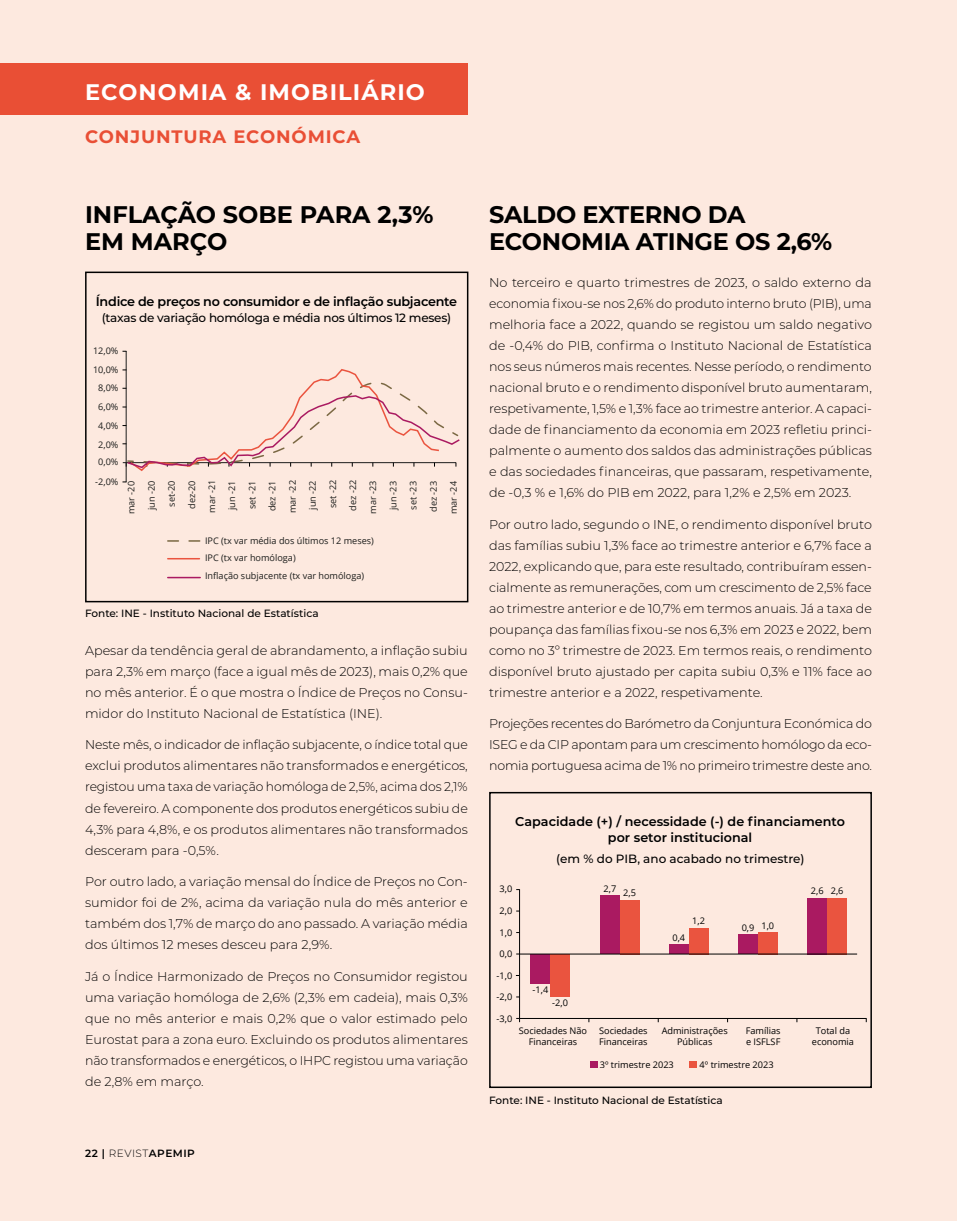
<style>
.page{position:relative;width:957px;height:1221px;background:#fff}
.page>*{position:absolute;margin:0;border:0;box-sizing:border-box;transform-origin:0 0}
.t1{font:700 24px/27px "Montserrat";letter-spacing:-.01em;color:#000}
.t2{font:700 22.5px "Montserrat";letter-spacing:.05em;color:#fff}
.t3{font:700 18px "Montserrat";letter-spacing:.05em;color:#e94f35}
.t4{font:300 12.75px/21px "Montserrat";color:#000;text-align:justify}
.t5{font:600 12.75px/16.5px "Montserrat";color:#000;text-align:center}
.t6{font:600 12.75px "Montserrat";letter-spacing:-.02em;color:#000}
.t7{font:500 12px "Montserrat";letter-spacing:-.015em;color:#000}
.t8{font:500 10.5px "Montserrat";color:#000}
.t9{font:600 10.5px "Montserrat";letter-spacing:.05em;color:#000}
.t10{font:9.15px/20.1px "Open Sans";color:#1d1e1c;text-align:center}
.t11{font:9.15px/10.9px "Open Sans";color:#000;text-align:center}
.t12{font:9.15px "Open Sans";color:#010202}
.s1{font-weight:300}
</style>
<div class="page">
<div style="left:0;top:0;width:957px;height:1220px;background:#fde9df"></div>
<div style="left:0;top:64px;width:468px;height:51px;background:#e94f35"></div>
<div style="left:85px;top:271px;width:383px;height:331px;border:2px solid #000"></div>
<hr style="left:126px;top:351px;width:1px;height:131px;background:#1d1d1c">
<svg style="left:168px;top:540px;width:33px;height:1px"></svg>
<hr style="left:168px;top:576px;width:32px;height:2px;background:#aa1a61">
<hr style="left:168px;top:558px;width:31px;height:1px;background:#ea543f">
<svg style="left:122px;top:368px;width:338px;height:104px"></svg>
<div style="left:489px;top:791px;width:383px;height:296px;border:2px solid #000"></div>
<hr style="left:519px;top:889px;width:1px;height:129px;background:#010202">
<hr style="left:519px;top:1018px;width:347px;height:1px;background:#000">
<div style="left:530px;top:954px;width:20px;height:29px;background:#aa1a61"></div>
<div style="left:550px;top:954px;width:20px;height:42px;background:#ea543f"></div>
<div style="left:600px;top:895px;width:20px;height:59px;background:#aa1a61"></div>
<div style="left:619px;top:899px;width:20px;height:55px;background:#ea543f"></div>
<div style="left:669px;top:944px;width:19px;height:10px;background:#aa1a61"></div>
<div style="left:688px;top:927px;width:20px;height:27px;background:#ea543f"></div>
<div style="left:738px;top:934px;width:20px;height:20px;background:#aa1a61"></div>
<div style="left:758px;top:932px;width:19px;height:22px;background:#ea543f"></div>
<div style="left:807px;top:897px;width:20px;height:57px;background:#aa1a61"></div>
<div style="left:827px;top:897px;width:20px;height:57px;background:#ea543f"></div>
<hr style="left:519px;top:953px;width:338px;height:1px;background:#010202">
<div style="left:590px;top:1061px;width:7px;height:6px;background:#aa1a61"></div>
<div style="left:689px;top:1061px;width:7px;height:6px;background:#ea543f"></div>
<h2 class="t2" style="left:85px;top:76px;width:341px">ECONOMIA &amp; IMOBILIÁRIO</h2>
<h3 class="t3" style="left:85px;top:123px;width:277px">CONJUNTURA ECONÓMICA</h3>
<h1 class="t1" style="left:85px;top:200px;width:350px">INFLAÇÃO SOBE PARA 2,3%<br>EM MARÇO</h1>
<p class="t6" style="left:96px;top:292px;width:363px">Índice de preços no consumidor e de inflação subjacente</p>
<p class="t7" style="left:102px;top:309px;width:351px">(taxas de variação homóloga e média nos últimos 12 meses)</p>
<p class="t10" style="left:93px;top:340px;width:27px">12,0%</p>
<p class="t10" style="left:93px;top:359px;width:27px">10,0%</p>
<p class="t10" style="left:98px;top:377px;width:22px">8,0%</p>
<p class="t10" style="left:98px;top:396px;width:22px">6,0%</p>
<p class="t10" style="left:98px;top:415px;width:22px">4,0%</p>
<p class="t10" style="left:98px;top:434px;width:22px">2,0%</p>
<p class="t10" style="left:95px;top:471px;width:25px">-2,0%</p>
<p class="t10" style="left:98px;top:451px;width:22px">0,0%</p>
<p class="t10" style="left:141px;top:510px;width:31px;rotate:-90deg">jun -20</p>
<p class="t10" style="left:161px;top:506px;width:28px;rotate:-90deg">set-20</p>
<p class="t10" style="left:181px;top:509px;width:30px;rotate:-90deg">dez-20</p>
<p class="t10" style="left:222px;top:510px;width:31px;rotate:-90deg">jun -21</p>
<p class="t10" style="left:242px;top:509px;width:30px;rotate:-90deg">set -21</p>
<p class="t10" style="left:262px;top:511px;width:32px;rotate:-90deg">dez -21</p>
<p class="t10" style="left:282px;top:513px;width:35px;rotate:-90deg">mar -22</p>
<p class="t10" style="left:302px;top:509px;width:31px;rotate:-90deg">jun -22</p>
<p class="t10" style="left:322px;top:508px;width:30px;rotate:-90deg">set -22</p>
<p class="t10" style="left:342px;top:510px;width:32px;rotate:-90deg">dez -22</p>
<p class="t10" style="left:363px;top:514px;width:35px;rotate:-90deg">mar -23 jun -23</p>
<p class="t10" style="left:403px;top:509px;width:30px;rotate:-90deg">set -23</p>
<p class="t10" style="left:423px;top:512px;width:32px;rotate:-90deg">dez -23</p>
<p class="t10" style="left:121px;top:514px;width:35px;rotate:-90deg">mar -20</p>
<p class="t10" style="left:201px;top:512px;width:35px;rotate:-90deg">mar -21</p>
<p class="t10" style="left:443px;top:514px;width:35px;rotate:-90deg">mar -24</p>
<p class="t10" style="left:205px;top:530px;width:170px">IPC (tx var média dos últimos 12 meses)</p>
<p class="t10" style="left:205px;top:565px;width:161px">Inflação subjacente (tx var homóloga)</p>
<p class="t10" style="left:205px;top:548px;width:92px">IPC (tx var homóloga)</p>
<p class="t8" style="left:85px;top:606px;width:235px">Fonte: INE - Instituto Nacional de Estatística</p>
<p class="t4" style="left:85px;top:639px;width:384px">Apesar da tendência geral de abrandamento, a inflação subiu para 2,3% em março (face a igual mês de 2023), mais 0,2% que no mês anterior. É o que mostra o Índice de Preços no Consu&shy;midor do Instituto Nacional de Estatística (INE).</p>
<p class="t4" style="left:85px;top:734px;width:384px">Neste mês, o indicador de inflação subjacente, o índice total que exclui produtos alimentares não transformados e energéticos, registou uma taxa de variação homóloga de 2,5%, acima dos 2,1% de fevereiro. A componente dos produtos energéticos subiu de 4,3% para 4,8%, e os produtos alimentares não transformados desceram para -0,5%.</p>
<p class="t4" style="left:85px;top:870px;width:384px">Por outro lado, a variação mensal do Índice de Preços no Con&shy;sumidor foi de 2%, acima da variação nula do mês anterior e também dos 1,7% de março do ano passado. A variação média dos últimos 12 meses desceu para 2,9%.</p>
<p class="t4" style="left:85px;top:965px;width:384px">Já o Índice Harmonizado de Preços no Consumidor registou uma variação homóloga de 2,6% (2,3% em cadeia), mais 0,3% que no mês anterior e mais 0,2% que o valor estimado pelo Eurostat para a zona euro. Excluindo os produtos alimentares não transformados e energéticos, o IHPC registou uma variação de 2,8% em março.</p>
<p class="t9" style="left:85px;top:1145px;width:111px">22 | <span class="s1">REVIST</span>APEMIP</p>
<h1 class="t1" style="left:489px;top:200px;width:344px">SALDO EXTERNO DA<br>ECONOMIA ATINGE OS 2,6%</h1>
<p class="t4" style="left:489px;top:272px;width:384px">No terceiro e quarto trimestres de 2023, o saldo externo da economia fixou-se nos 2,6% do produto interno bruto (PIB), uma melhoria face a 2022, quando se registou um saldo negativo de -0,4% do PIB, confirma o Instituto Nacional de Estatística nos seus números mais recentes. Nesse período, o rendimento nacional bruto e o rendimento disponível bruto aumentaram, respetivamente, 1,5% e 1,3% face ao trimestre anterior. A capaci&shy;dade de financiamento da economia em 2023 refletiu princi&shy;palmente o aumento dos saldos das administrações públicas e das sociedades financeiras, que passaram, respetivamente, de -0,3 % e 1,6% do PIB em 2022, para 1,2% e 2,5% em 2023.</p>
<p class="t4" style="left:489px;top:513px;width:384px">Por outro lado, segundo o INE, o rendimento disponível bruto das famílias subiu 1,3% face ao trimestre anterior e 6,7% face a 2022, explicando que, para este resultado, contribuíram essen&shy;cialmente as remunerações, com um crescimento de 2,5% face ao trimestre anterior e de 10,7% em termos anuais. Já a taxa de poupança das famílias fixou-se nos 6,3% em 2023 e 2022, bem como no 3º trimestre de 2023. Em termos reais, o rendimento disponível bruto ajustado per capita subiu 0,3% e 11% face ao trimestre anterior e a 2022, respetivamente.</p>
<p class="t4" style="left:489px;top:713px;width:384px">Projeções recentes do Barómetro da Conjuntura Económica do ISEG e da CIP apontam para um crescimento homólogo da eco&shy;nomia portuguesa acima de 1% no primeiro trimestre deste ano.</p>
<p class="t5" style="left:515px;top:812px;width:331px">Capacidade (+) / necessidade (-) de financiamento por setor institucional</p>
<p class="t7" style="left:556px;top:850px;width:250px">(em % do PIB, ano acabado no trimestre)</p>
<p class="t12" style="left:499px;top:882px;width:14px">3,0</p>
<p class="t12" style="left:499px;top:904px;width:14px">2,0</p>
<p class="t12" style="left:499px;top:926px;width:14px">1,0</p>
<p class="t12" style="left:499px;top:947px;width:14px">0,0</p>
<p class="t12" style="left:496px;top:969px;width:17px">-1,0</p>
<p class="t12" style="left:496px;top:990px;width:17px">-2,0</p>
<p class="t12" style="left:496px;top:1011px;width:17px">-3,0</p>
<p class="t12" style="left:532px;top:983px;width:17px">-1,4</p>
<p class="t12" style="left:552px;top:996px;width:17px">-2,0</p>
<p class="t12" style="left:603px;top:882px;width:14px">2,7</p>
<p class="t12" style="left:623px;top:886px;width:14px">2,5</p>
<p class="t12" style="left:672px;top:931px;width:14px">0,4</p>
<p class="t12" style="left:692px;top:914px;width:14px">1,2</p>
<p class="t12" style="left:741px;top:920px;width:34px">0,9 1,0</p>
<p class="t12" style="left:811px;top:884px;width:34px">2,6 2,6</p>
<p class="t11" style="left:661px;top:1024px;width:68px">Administrações<br>Públicas</p>
<p class="t11" style="left:746px;top:1024px;width:36px;text-align:left">Famílias e ISFLSF</p>
<p class="t11" style="left:519px;top:1024px;width:70px">Sociedades Não<br>Financeiras</p>
<p class="t11" style="left:599px;top:1024px;width:50px;text-align:left">Sociedades<br>Financeiras</p>
<p class="t11" style="left:812px;top:1024px;width:44px">Total da economia</p>
<p class="t11" style="left:600px;top:1058px;width:75px">3º trimestre 2023</p>
<p class="t11" style="left:699px;top:1058px;width:75px">4º trimestre 2023</p>
<p class="t8" style="left:489px;top:1092px;width:235px">Fonte: INE - Instituto Nacional de Estatística</p>
</div>
